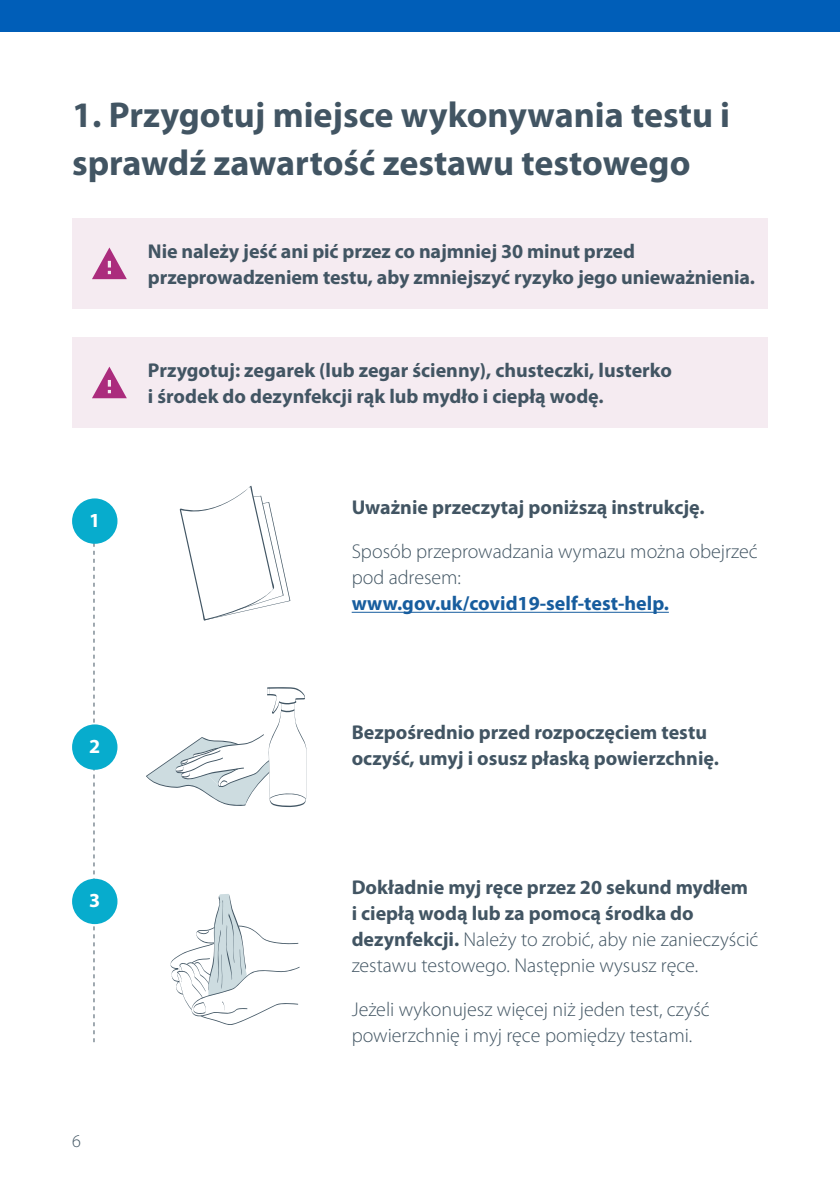
<style>
.page{position:relative;width:840px;height:1191px;background:#fff}
.page>*{position:absolute;margin:0;border:0;box-sizing:border-box;transform-origin:0 0}
.Heading_2__h2{font:700 36px/48px "Myriad Pro";color:#425563}
.Paragraph_Bold__p{font:700 20px/26px "Myriad Pro";color:#425563}
.Paragraph_Black__p{font:700 20px/26px "Myriad Pro";color:#425563}
.Paragraph_Black__p-2{font:300 20px/26px "Myriad Pro";color:#425563}
.Paragraph_Black__p-3{font:700 20px "Myriad Pro";color:#175d9e}
.Paragraph_White__p{font:700 20px "Myriad Pro";color:#fff}
.Page_number__p{font:300 18px "Myriad Pro";color:#425563}
.s1{font-weight:300}
</style>
<div class="page">
<div style="left:72px;top:218px;width:695px;height:91px;background:#f5ebf1"></div>
<svg style="left:92px;top:247px;width:35px;height:32px"></svg>
<div style="left:72px;top:337px;width:695px;height:91px;background:#f5ebf1"></div>
<svg style="left:92px;top:366px;width:35px;height:32px"></svg>
<svg style="left:93px;top:544px;width:1px;height:498px"></svg>
<div style="left:72px;top:498px;width:45px;height:46px;background:#07accd;border-radius:50%"></div>
<div style="left:72px;top:724px;width:45px;height:46px;background:#07accd;border-radius:50%"></div>
<div style="left:72px;top:878px;width:45px;height:46px;background:#07accd;border-radius:50%"></div>
<hr style="left:351px;top:612px;width:317px;height:1px;background:#175d9e">
<svg style="left:179px;top:485px;width:111px;height:135px"></svg>
<svg style="left:146px;top:687px;width:160px;height:120px"></svg>
<svg style="left:170px;top:894px;width:129px;height:131px"></svg>
<div style="left:0;top:0;width:838px;height:31px;background:#005eb8"></div>
<hr style="left:838px;top:0;width:1px;height:31px;background:#005eb8">
<h3 class="Heading_2__h2" style="left:72px;top:90px;width:659px">1. Przygotuj miejsce wykonywania testu i sprawdź zawartość zestawu testowego</h3>
<h3 class="Paragraph_Bold__p" style="left:148px;top:237px;width:608px">Nie należy jeść ani pić przez co najmniej 30 minut przed przeprowadzeniem testu, aby zmniejszyć ryzyko jego unieważnienia.</h3>
<h2 class="Paragraph_White__p" style="left:89px;top:507px;width:13px">1</h2>
<h2 class="Paragraph_White__p" style="left:89px;top:732px;width:13px">2</h2>
<h2 class="Paragraph_White__p" style="left:89px;top:887px;width:13px">3</h2>
<p class="Page_number__p" style="left:72px;top:1130px;width:10px">6</p>
<h3 class="Paragraph_Bold__p" style="left:148px;top:356px;width:525px">Przygotuj: zegarek (lub zegar ścienny), chusteczki, lusterko i środek do dezynfekcji rąk lub mydło i ciepłą wodę.</h3>
<h3 class="Paragraph_Bold__p" style="left:351px;top:493px;width:354px">Uważnie przeczytaj poniższą instrukcję.</h3>
<p class="Paragraph_Black__p-2" style="left:351px;top:539px;width:407px">Sposób przeprowadzania wymazu można obejrzeć pod adresem:</p>
<p class="Paragraph_Black__p-3" style="left:351px;top:590px;width:318px">www.gov.uk/covid19-self-test-help.</p>
<h3 class="Paragraph_Bold__p" style="left:351px;top:718px;width:368px">Bezpośrednio przed rozpoczęciem testu oczyść, umyj i osusz płaską powierzchnię.</h3>
<p class="Paragraph_Black__p" style="left:351px;top:873px;width:408px">Dokładnie myj ręce przez 20 sekund mydłem i ciepłą wodą lub za pomocą środka do dezynfekcji. <span class="s1">Należy to zrobić, aby nie zanieczyścić zestawu testowego. Następnie wysusz ręce.</span></p>
<p class="Paragraph_Black__p-2" style="left:351px;top:996px;width:359px">Jeżeli wykonujesz więcej niż jeden test, czyść powierzchnię i myj ręce pomiędzy testami.</p>
</div>
